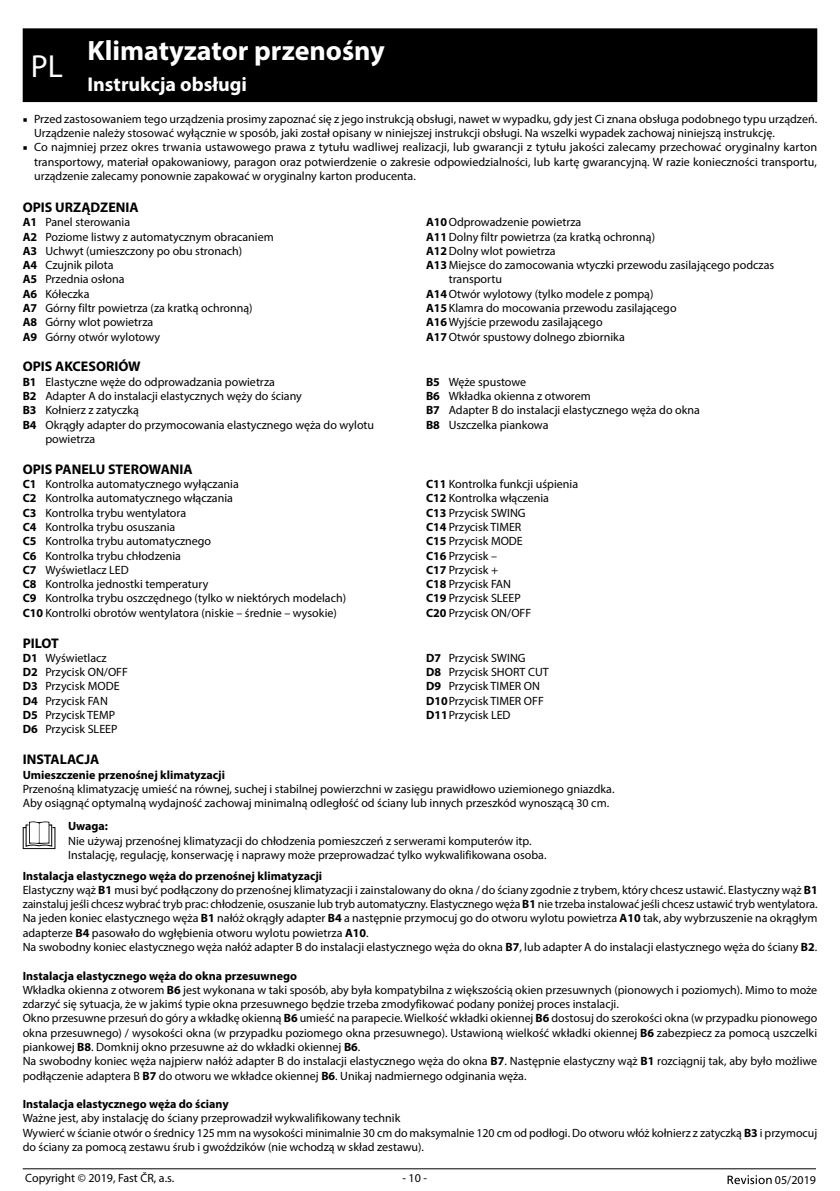
<style>
.page{position:relative;width:840px;height:1191px;background:#fff}
.page>*{position:absolute;margin:0;border:0;box-sizing:border-box;transform-origin:0 0}
.t1{font:32px "Myriad Pro";color:#fff}
.t2{font:700 28px "Myriad Pro";color:#fff}
.t3{font:700 20px "Myriad Pro";color:#fff}
.t4{font:700 14px "Myriad Pro";color:#000}
.t5{font:12px/14.2px "Myriad Pro";color:#000}
.t6{font:700 12px "Myriad Pro";color:#000}
.s1{font-family:"Minion Pro"}
.s2{font-weight:700}
</style>
<div class="page">
<svg style="left:727px;top:1175px;width:44px;height:9px"></svg>
<hr style="left:23px;top:1168px;width:792px;height:1px;background:#000">
<div style="left:23px;top:28px;width:793px;height:74px;background:#000"></div>
<svg style="left:23px;top:821px;width:32px;height:28px"></svg>
<h2 class="t2" style="left:87px;top:32px;width:299px">Klimatyzator przenośny</h2>
<h3 class="t3" style="left:87px;top:72px;width:161px">Instrukcja obsługi</h3>
<p class="t5" style="left:34px;top:111px;width:784px;text-indent:-11px"><span class="s1">■</span> Przed zastosowaniem tego urządzenia prosimy zapoznać się z jego instrukcją obsługi, nawet w wypadku, gdy jest Ci znana obsługa podobnego typu urządzeń.<br>Urządzenie należy stosować wyłącznie w sposób, jaki został opisany w niniejszej instrukcji obsługi. Na wszelki wypadek zachowaj niniejszą instrukcję.</p>
<p class="t5" style="left:34px;top:140px;width:784px;text-align:justify;text-indent:-11px"><span class="s1">■</span> Co najmniej przez okres trwania ustawowego prawa z tytułu wadliwej realizacji, lub gwarancji z tytułu jakości zalecamy przechować oryginalny karton transportowy, materiał opakowaniowy, paragon oraz potwierdzenie o zakresie odpowiedzialności, lub kartę gwarancyjną. W razie konieczności transportu, urządzenie zalecamy ponownie zapakować w oryginalny karton producenta.</p>
<p class="t4" style="left:23px;top:198px;width:117px">OPIS URZĄDZENIA</p>
<p class="t5" style="left:23px;top:215px;width:252px"><span class="s2">A1</span> Panel sterowania<br><span class="s2">A2</span> Poziome listwy z automatycznym obracaniem<br><span class="s2">A3</span> Uchwyt (umieszczony po obu stronach)<br><span class="s2">A4</span> Czujnik pilota<br><span class="s2">A5</span> Przednia osłona<br><span class="s2">A6</span> Kółeczka<br><span class="s2">A7</span> Górny filtr powietrza (za kratką ochronną)<br><span class="s2">A8</span> Górny wlot powietrza<br><span class="s2">A9</span> Górny otwór wylotowy</p>
<p class="t5" style="left:426px;top:215px;width:157px"><span class="s2">A10</span>Odprowadzenie powietrza</p>
<h1 class="t1" style="left:31px;top:47px;width:34px">PL</h1>
<p class="t5" style="left:426px;top:229px;width:230px"><span class="s2">A11</span>Dolny filtr powietrza (za kratką ochronną)</p>
<p class="t5" style="left:426px;top:243px;width:131px"><span class="s2">A12</span>Dolny wlot powietrza</p>
<p class="t5" style="left:426px;top:258px;width:349px"><span class="s2">A13</span>Miejsce do zamocowania wtyczki przewodu zasilającego podczas</p>
<p class="t5" style="left:448px;top:272px;width:55px">transportu</p>
<p class="t5" style="left:426px;top:286px;width:229px"><span class="s2">A14</span>Otwór wylotowy (tylko modele z pompą)</p>
<p class="t5" style="left:426px;top:301px;width:252px"><span class="s2">A15</span>Klamra do mocowania przewodu zasilającego</p>
<p class="t5" style="left:426px;top:315px;width:178px"><span class="s2">A16</span>Wyjście przewodu zasilającego</p>
<p class="t5" style="left:426px;top:329px;width:200px"><span class="s2">A17</span>Otwór spustowy dolnego zbiornika</p>
<p class="t4" style="left:23px;top:357px;width:119px">OPIS AKCESORIÓW</p>
<p class="t5" style="left:23px;top:374px;width:253px"><span class="s2">B1</span> Elastyczne węże do odprowadzania powietrza</p>
<p class="t5" style="left:23px;top:389px;width:280px"><span class="s2">B2</span> Adapter A do instalacji elastycznych węży do ściany</p>
<p class="t5" style="left:23px;top:403px;width:118px"><span class="s2">B3</span> Kołnierz z zatyczką</p>
<p class="t5" style="left:23px;top:417px;width:353px"><span class="s2">B4</span> Okrągły adapter do przymocowania elastycznego węża do wylotu</p>
<p class="t5" style="left:45px;top:431px;width:51px">powietrza</p>
<p class="t5" style="left:426px;top:374px;width:275px"><span class="s2">B5</span> Węże spustowe<br><span class="s2">B6</span> Wkładka okienna z otworem<br><span class="s2">B7</span> Adapter B do instalacji elastycznego węża do okna<br><span class="s2">B8</span> Uszczelka piankowa</p>
<p class="t4" style="left:23px;top:460px;width:171px">OPIS PANELU STEROWANIA</p>
<p class="t5" style="left:23px;top:477px;width:325px"><span class="s2">C1</span> Kontrolka automatycznego wyłączania<br><span class="s2">C2</span> Kontrolka automatycznego włączania<br><span class="s2">C3</span> Kontrolka trybu wentylatora<br><span class="s2">C4</span> Kontrolka trybu osuszania<br><span class="s2">C5</span> Kontrolka trybu automatycznego<br><span class="s2">C6</span> Kontrolka trybu chłodzenia<br><span class="s2">C7</span> Wyświetlacz LED<br><span class="s2">C8</span> Kontrolka jednostki temperatury<br><span class="s2">C9</span> Kontrolka trybu oszczędnego (tylko w niektórych modelach)<br><span class="s2">C10</span> Kontrolki obrotów wentylatora (niskie – średnie – wysokie)</p>
<p class="t5" style="left:426px;top:477px;width:154px"><span class="s2">C11</span> Kontrolka funkcji uśpienia<br><span class="s2">C12</span> Kontrolka włączenia<br><span class="s2">C13</span> Przycisk SWING<br><span class="s2">C14</span> Przycisk TIMER<br><span class="s2">C15</span> Przycisk MODE<br><span class="s2">C16</span> Przycisk –<br><span class="s2">C17</span> Przycisk +<br><span class="s2">C18</span> Przycisk FAN<br><span class="s2">C19</span> Przycisk SLEEP<br><span class="s2">C20</span> Przycisk ON/OFF</p>
<p class="t4" style="left:23px;top:634px;width:38px">PILOT</p>
<p class="t5" style="left:23px;top:650px;width:107px"><span class="s2">D1</span> Wyświetlacz<br><span class="s2">D2</span> Przycisk ON/OFF<br><span class="s2">D3</span> Przycisk MODE<br><span class="s2">D4</span> Przycisk FAN<br><span class="s2">D5</span> Przycisk TEMP<br><span class="s2">D6</span> Przycisk SLEEP</p>
<p class="t5" style="left:426px;top:650px;width:124px"><span class="s2">D7</span> Przycisk SWING<br><span class="s2">D8</span> Przycisk SHORT CUT<br><span class="s2">D9</span> Przycisk TIMER ON<br><span class="s2">D10</span>Przycisk TIMER OFF<br><span class="s2">D11</span>Przycisk LED</p>
<p class="t4" style="left:23px;top:750px;width:78px">INSTALACJA</p>
<p class="t6" style="left:23px;top:766px;width:204px">Umieszczenie przenośnej klimatyzacji</p>
<p class="t5" style="left:23px;top:781px;width:593px">Przenośną klimatyzację umieść na równej, suchej i stabilnej powierzchni w zasięgu prawidłowo uziemionego gniazdka.<br>Aby osiągnąć optymalną wydajność zachowaj minimalną odległość od ściany lub innych przeszkód wynoszącą 30 cm.</p>
<p class="t6" style="left:68px;top:818px;width:41px">Uwaga:</p>
<p class="t5" style="left:68px;top:833px;width:479px">Nie używaj przenośnej klimatyzacji do chłodzenia pomieszczeń z serwerami komputerów itp.<br>Instalację, regulację, konserwację i naprawy może przeprowadzać tylko wykwalifikowana osoba.</p>
<p class="t5" style="left:23px;top:868px;width:796px"><span class="s2">Instalacja elastycznego węża do przenośnej klimatyzacji<br></span>Elastyczny wąż <span class="s2">B1</span> musi być podłączony do przenośnej klimatyzacji i zainstalowany do okna / do ściany zgodnie z trybem, który chcesz ustawić. Elastyczny wąż <span class="s2">B1 </span>zainstaluj jeśli chcesz wybrać tryb prac: chłodzenie, osuszanie lub tryb automatyczny. Elastycznego węża <span class="s2">B1</span> nie trzeba instalować jeśli chcesz ustawić tryb wentylatora.<br>Na jeden koniec elastycznego węża <span class="s2">B1</span> nałóż okrągły adapter <span class="s2">B4</span> a następnie przymocuj go do otworu wylotu powietrza <span class="s2">A10</span> tak, aby wybrzuszenie na okrągłym adapterze <span class="s2">B4</span> pasowało do wgłębienia otworu wylotu powietrza <span class="s2">A10</span>.<br>Na swobodny koniec elastycznego węża nałóż adapter B do instalacji elastycznego węża do okna <span class="s2">B7</span>, lub adapter A do instalacji elastycznego węża do ściany <span class="s2">B2</span>.</p>
<p class="t5" style="left:23px;top:968px;width:795px"><span class="s2">Instalacja elastycznego węża do okna przesuwnego<br></span>Wkładka okienna z otworem <span class="s2">B6</span> jest wykonana w taki sposób, aby była kompatybilna z większością okien przesuwnych (pionowych i poziomych). Mimo to może zdarzyć się sytuacja, że w jakimś typie okna przesuwnego będzie trzeba zmodyfikować podany poniżej proces instalacji.<br>Okno przesuwne przesuń do góry a wkładkę okienną <span class="s2">B6</span> umieść na parapecie. Wielkość wkładki okiennej <span class="s2">B6</span> dostosuj do szerokości okna (w przypadku pionowego okna przesuwnego) / wysokości okna (w przypadku poziomego okna przesuwnego). Ustawioną wielkość wkładki okiennej <span class="s2">B6</span> zabezpiecz za pomocą uszczelki piankowej <span class="s2">B8</span>. Domknij okno przesuwne aż do wkładki okiennej <span class="s2">B6</span>.<br>Na swobodny koniec węża najpierw nałóż adapter B do instalacji elastycznego węża do okna <span class="s2">B7</span>. Następnie elastyczny wąż <span class="s2">B1</span> rozciągnij tak, aby było możliwe podłączenie adaptera B <span class="s2">B7</span> do otworu we wkładce okiennej <span class="s2">B6</span>. Unikaj nadmiernego odginania węża.</p>
<p class="t6" style="left:23px;top:1096px;width:207px">Instalacja elastycznego węża do ściany</p>
<p class="t5" style="left:23px;top:1111px;width:795px">Ważne jest, aby instalację do ściany przeprowadził wykwalifikowany technik<br>Wywierć w ścianie otwór o średnicy 125 mm na wysokości minimalnie 30 cm do maksymalnie 120 cm od podłogi. Do otworu włóż kołnierz z zatyczką <span class="s2">B3</span> i przymocuj do ściany za pomocą zestawu śrub i gwoździków (nie wchodzą w skład zestawu).</p>
<p class="t5" style="left:25px;top:1170px;width:150px">Copyright © 2019, Fast ČR, a.s.</p>
<p class="t5" style="left:402px;top:1170px;width:26px">- 10 -</p>
<p class="t5" style="left:774px;top:1172px;width:43px">05/2019</p>
</div>
